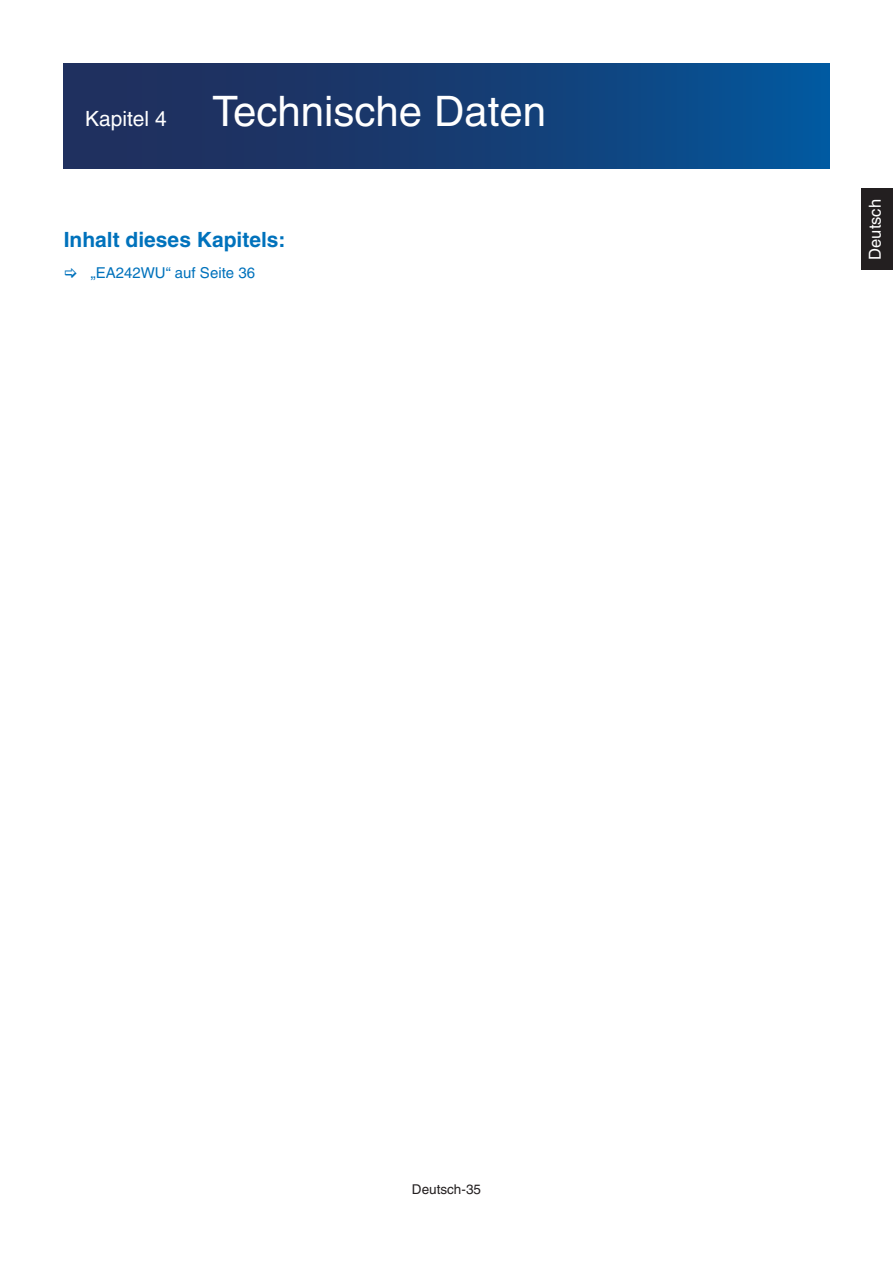
<style>
.page{position:relative;width:893px;height:1263px;background:#fff}
.page>*{position:absolute;margin:0;border:0;box-sizing:border-box;transform-origin:0 0}
.t1{font:42px "Helvetica";color:#fff}
.Head_3{font:700 21px "Helvetica";color:#0072bc}
.t2{font:16.5px "Helvetica";color:#fff}
.t3{font:15px "Helvetica";color:#0072bc}
.t4{font:13.5px "Helvetica";color:#231f20}
.s1{font-size:21px}
</style>
<div class="page">
<div style="left:861px;top:189px;width:32px;height:81px;background:#231f20"></div>
<div style="left:64px;top:64px;width:765px;height:104px;background:linear-gradient(to right,#242954,#055497)"></div>
<p class="t1" style="left:85px;top:87px;width:462px"><span class="s1">Kapitel 4</span> Technische Daten</p>
<p class="Head_3" style="left:64px;top:226px;width:219px">Inhalt dieses Kapitels:</p>
<p class="t3" style="left:91px;top:264px;width:166px">„EA242WU“ auf Seite 36</p>
<p class="t2" style="left:865px;top:260px;width:62px;rotate:-90deg">Deutsch</p>
<p class="t4" style="left:412px;top:1181px;width:71px">Deutsch-35</p>
</div>
